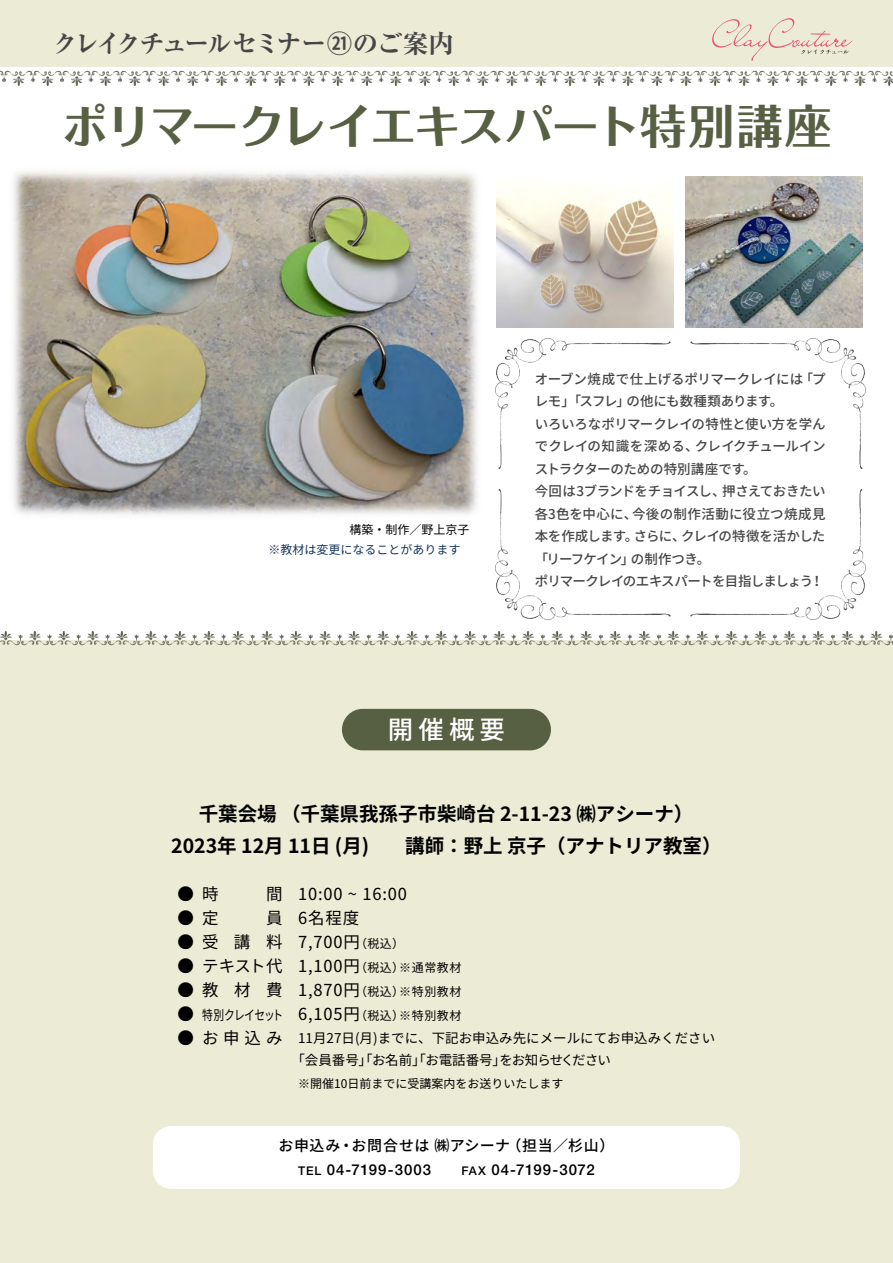
<style>
.page{position:relative;width:893px;height:1263px;background:#fff}
.page>*{position:absolute;margin:0;border:0;box-sizing:border-box;transform-origin:0 0}
.t1{font:700 46.5px "Folk Pro";letter-spacing:-.035em;color:#586043}
.t2{font:700 expanded 25.5px "Ryumin Pro";letter-spacing:-.115em;color:#464646}
.t3{font:500 25.5px "Noto Sans CJ Kjp";color:#fff}
.t4{font:700 19.5px/31.5px "Noto Sans CJ Kjp";color:#000}
.t5{font:16.5px/24px "Noto Sans CJ Kjp";letter-spacing:.05em;color:#000;text-align:justify}
.t6{font:500 15px "Noto Sans CJ Kjp";letter-spacing:.04em;color:#000}
.t7{font:500 15px "Helvetica Neue LT Pro";letter-spacing:.065em;color:#000}
.t8{font:500 15px "Helvetica Neue LT Pro";letter-spacing:.045em;color:#000}
.t9{font:500 13.5px/22.5px "Noto Sans CJ Kjp";letter-spacing:-.02em;color:#464646}
.t10{font:13.5px/22.5px "Noto Sans CJ Kjp";color:#000}
.t11{font:13.5px "Noto Sans CJ Kjp";letter-spacing:-.055em;color:#000;scale:.8 1}
.t12{font:12px/24px "Noto Sans CJ Kjp";color:#000;text-align:justify}
.t13{font:12px "Noto Sans CJ Kjp";color:#17365d}
.s1{font-family:"Noto Sans CJ Kjp";font-weight:500;font-stretch:normal}
.s2{font-size:12px}
.s3{font-size:16.5px}
</style>
<div class="page">
<img style="left:13px;top:171px;width:465px;height:344px">
<img style="left:685px;top:177px;width:178px;height:142px">
<img style="left:497px;top:189px;width:177px;height:130px">
<div style="left:0;top:640px;width:893px;height:623px;background:#ecebd5"></div>
<img style="left:0;top:71px;width:893px;height:14px">
<img style="left:495px;top:319px;width:371px;height:301px">
<div style="left:0;top:0;width:893px;height:66px;background:#ecebd5"></div>
<img style="left:0;top:631px;width:893px;height:15px">
<svg style="left:712px;top:18px;width:140px;height:43px"></svg>
<div style="left:342px;top:709px;width:209px;height:41px;background:#586043;border-radius:21px"></div>
<div style="left:153px;top:1126px;width:587px;height:63px;background:#fff;border-radius:18px"></div>
<h2 class="t2" style="left:52px;top:24px;width:403px">クレイクチュールセミナー<span class="s1">㉑</span>のご案内</h2>
<h1 class="t1" style="left:62px;top:87px;width:771px">ポリマークレイエキスパート特別講座</h1>
<p class="t12" style="left:350px;top:518px;width:121px">構築・制作／野上京子</p>
<p class="t13" style="left:269px;top:543px;width:193px">※教材は変更になることがあります</p>
<p class="t9" style="left:535px;top:368px;width:292px">オーブン焼成で仕上げるポリマークレイには「プレモ」「スフレ」の他にも数種類あります。<br>いろいろなポリマークレイの特性と使い方を学んでクレイの知識を深める、クレイクチュールインストラクターのための特別講座です。<br>今回は3ブランドをチョイスし、押さえておきたい各3色を中心に、今後の制作活動に役立つ焼成見本を作成します。さらに、クレイの特徴を活かした「リーフケイン」の制作つき。<br>ポリマークレイのエキスパートを目指しましょう！</p>
<h2 class="t3" style="left:388px;top:715px;width:119px">開催概要</h2>
<h3 class="t4" style="left:171px;top:799px;width:524px;text-indent:27px">千葉会場 （千葉県我孫子市柴崎台 2-11-23 ㈱アシーナ）<br>2023年 12月 11日 (月)</h3>
<h3 class="t4" style="left:405px;top:830px;width:318px">講師：野上 京子（アナトリア教室）</h3>
<p class="t5" style="left:177px;top:882px;width:18px">● ● ● ● ● ● ●</p>
<p class="t5" style="left:202px;top:882px;width:18px">時</p>
<p class="t5" style="left:266px;top:882px;width:18px">間</p>
<p class="t5" style="left:202px;top:906px;width:18px">定</p>
<p class="t5" style="left:202px;top:906px;width:82px;text-indent:64px">員受講料テキスト代教材費</p>
<p class="t11" style="left:202px;top:1007px;width:103px">特別クレイセット</p>
<p class="t5" style="left:202px;top:1026px;width:82px">お申込み</p>
<p class="t5" style="left:298px;top:882px;width:110px;text-align:left">10:00 ~ 16:00<br>6名程度<br>7,700円<span class="s2">（税込）</span></p>
<p class="t12" style="left:298px;top:956px;width:165px"><span class="s3">1,100円</span>（税込）※通常教材<span class="s3">1,870円</span>（税込）※特別教材<span class="s3">6,105円</span>（税込）※特別教材</p>
<p class="t10" style="left:292px;top:1027px;width:425px;text-indent:6px">11月27日(月)までに、下記お申込み先にメールにてお申込みください「会員番号」「お名前」「お電話番号」をお知らせください</p>
<p class="t12" style="left:298px;top:1071px;width:267px">※開催10日前までに受講案内をお送りいたします</p>
<p class="t6" style="left:278px;top:1137px;width:338px">お申込み・お問合せは ㈱アシーナ（担当／杉山）</p>
<p class="t7" style="left:298px;top:1161px;width:135px"><span class="s2">TEL</span> 04-7199-3003</p>
<p class="t8" style="left:461px;top:1161px;width:135px"><span class="s2">FAX</span> 04-7199-3072</p>
</div>
